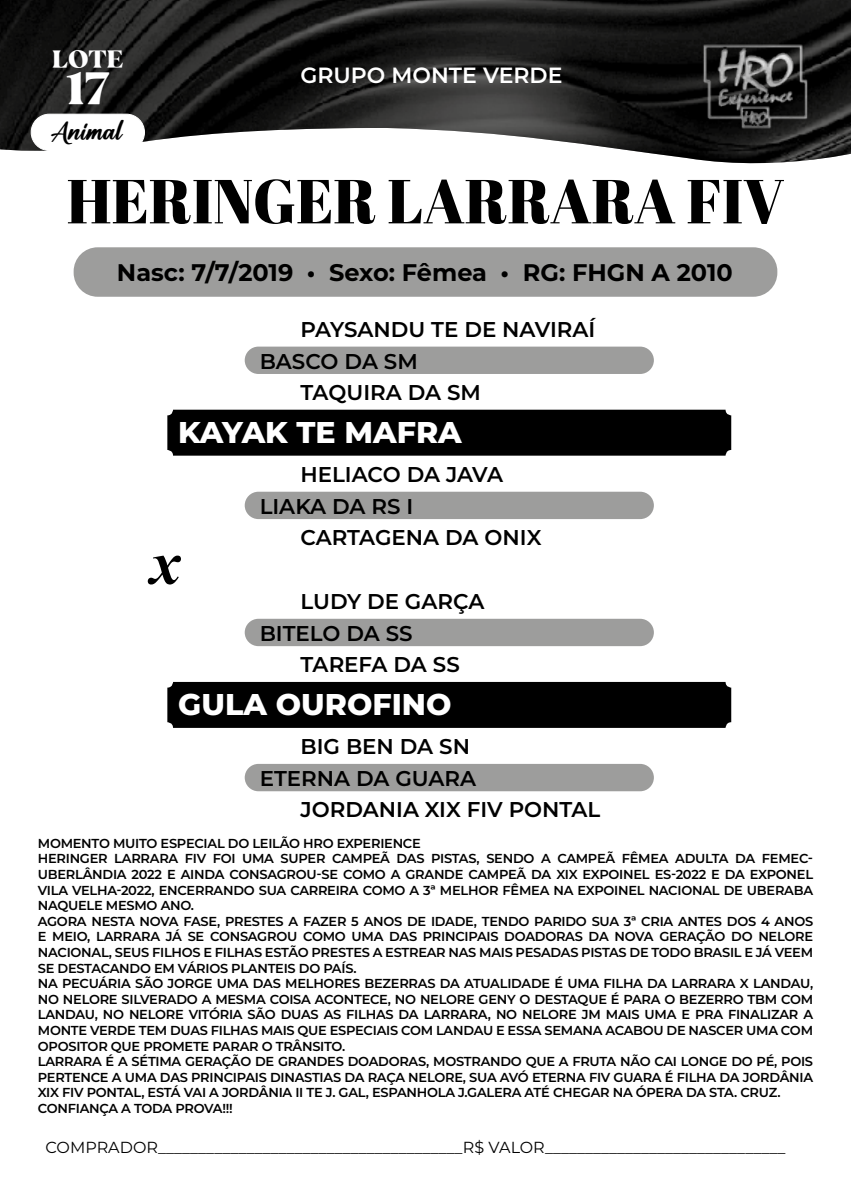
<style>
.page{position:relative;width:851px;height:1191px;background:#fff}
.page>*{position:absolute;margin:0;border:0;box-sizing:border-box;transform-origin:0 0}
.t1{font:62px "Abril Fatface";color:#000}
.t2{font:italic 700 62px "Times New Roman";color:#000}
.t3{font:44.6px "Vickey";color:#fff}
.t4{font:800 30px "Montserrat";color:#fff}
.t5{font:700 24px "Montserrat";color:#000}
.t6{font:24px "Vickey";color:#fff}
.t7{font:600 22px "Montserrat";color:#fff}
.t8{font:600 21.4px "Montserrat";color:#000}
.t9{font:20.6px "Catalish Huntera";color:#000}
.t10{font:600 13px/15.6px "Montserrat";letter-spacing:-.02em;color:#000}
</style>
<div class="page">
<img style="left:0;top:0;width:850px;height:164px">
<img style="left:689px;top:30px;width:131px;height:123px">
<div style="left:31px;top:114px;width:113px;height:36px;background:#fff;border-radius:18px"></div>
<div style="left:31px;top:114px;width:114px;height:37px;border:1px solid #fff;border-radius:18px"></div>
<div style="left:74px;top:247px;width:703px;height:50px;background:#9d9d9c;border-radius:24px"></div>
<div style="left:167px;top:410px;width:564px;height:45px;background:#000;border-radius:6px"></div>
<div style="left:245px;top:346px;width:408px;height:28px;background:#9d9d9c;border-radius:14px"></div>
<div style="left:245px;top:492px;width:408px;height:27px;background:#9d9d9c;border-radius:14px"></div>
<div style="left:167px;top:682px;width:564px;height:46px;background:#000;border-radius:6px"></div>
<div style="left:245px;top:619px;width:408px;height:27px;background:#9d9d9c;border-radius:14px"></div>
<div style="left:245px;top:764px;width:408px;height:27px;background:#9d9d9c;border-radius:14px"></div>
<h3 class="t6" style="left:52px;top:47px;width:73px">LOTE</h3>
<h2 class="t3" style="left:66px;top:66px;width:46px">17</h2>
<h3 class="t9" style="left:51px;top:119px;width:72px">Animal</h3>
<h3 class="t7" style="left:300px;top:60px;width:263px">GRUPO MONTE VERDE</h3>
<h1 class="t1" style="left:67px;top:158px;width:719px">HERINGER LARRARA FIV</h1>
<h3 class="t5" style="left:117px;top:255px;width:617px">Nasc: 7/7/2019 • Sexo: Fêmea • RG: FHGN A 2010</h3>
<h3 class="t8" style="left:300px;top:314px;width:296px">PAYSANDU TE DE NAVIRAÍ</h3>
<h3 class="t8" style="left:260px;top:346px;width:159px">BASCO DA SM</h3>
<h3 class="t8" style="left:300px;top:377px;width:182px">TAQUIRA DA SM</h3>
<h3 class="t4" style="left:178px;top:410px;width:285px">KAYAK TE MAFRA</h3>
<h3 class="t8" style="left:300px;top:459px;width:204px">HELIACO DA JAVA</h3>
<h3 class="t8" style="left:260px;top:491px;width:155px">LIAKA DA RS I</h3>
<h1 class="t2" style="left:150px;top:519px;width:31px">x</h1>
<h3 class="t8" style="left:300px;top:522px;width:242px">CARTAGENA DA ONIX</h3>
<h3 class="t8" style="left:300px;top:586px;width:185px">LUDY DE GARÇA</h3>
<h3 class="t8" style="left:260px;top:618px;width:154px">BITELO DA SS</h3>
<h3 class="t8" style="left:300px;top:649px;width:161px">TAREFA DA SS</h3>
<h3 class="t4" style="left:178px;top:683px;width:275px">GULA OUROFINO</h3>
<h3 class="t8" style="left:300px;top:731px;width:171px">BIG BEN DA SN</h3>
<h3 class="t8" style="left:260px;top:763px;width:218px">ETERNA DA GUARA</h3>
<h3 class="t8" style="left:300px;top:794px;width:301px">JORDANIA XIX FIV PONTAL</h3>
<p class="t10" style="left:38px;top:834px;width:776px">MOMENTO MUITO ESPECIAL DO LEILÃO HRO EXPERIENCE<br>HERINGER LARRARA FIV FOI UMA SUPER CAMPEÃ DAS PISTAS, SENDO A CAMPEÃ FÊMEA ADULTA DA FEMEC-UBERLÂNDIA 2022 E AINDA CONSAGROU-SE COMO A GRANDE CAMPEÃ DA XIX EXPOINEL ES-2022 E DA EXPONEL VILA VELHA-2022, ENCERRANDO SUA CARREIRA COMO A 3ª MELHOR FÊMEA NA EXPOINEL NACIONAL DE UBERABA NAQUELE MESMO ANO.<br>AGORA NESTA NOVA FASE, PRESTES A FAZER 5 ANOS DE IDADE, TENDO PARIDO SUA 3ª CRIA ANTES DOS 4 ANOS E MEIO, LARRARA JÁ SE CONSAGROU COMO UMA DAS PRINCIPAIS DOADORAS DA NOVA GERAÇÃO DO NELORE NACIONAL, SEUS FILHOS E FILHAS ESTÃO PRESTES A ESTREAR NAS MAIS PESADAS PISTAS DE TODO BRASIL E JÁ VEEM SE DESTACANDO EM VÁRIOS PLANTEIS DO PAÍS.<br>NA PECUÁRIA SÃO JORGE UMA DAS MELHORES BEZERRAS DA ATUALIDADE É UMA FILHA DA LARRARA X LANDAU, NO NELORE SILVERADO A MESMA COISA ACONTECE, NO NELORE GENY O DESTAQUE É PARA O BEZERRO TBM COM LANDAU, NO NELORE VITÓRIA SÃO DUAS AS FILHAS DA LARRARA, NO NELORE JM MAIS UMA E PRA FINALIZAR A MONTE VERDE TEM DUAS FILHAS MAIS QUE ESPECIAIS COM LANDAU E ESSA SEMANA ACABOU DE NASCER UMA COM OPOSITOR QUE PROMETE PARAR O TRÂNSITO.<br>LARRARA É A SÉTIMA GERAÇÃO DE GRANDES DOADORAS, MOSTRANDO QUE A FRUTA NÃO CAI LONGE DO PÉ, POIS PERTENCE A UMA DAS PRINCIPAIS DINASTIAS DA RAÇA NELORE, SUA AVÓ ETERNA FIV GUARA É FILHA DA JORDÂNIA XIX FIV PONTAL, ESTÁ VAI A JORDÂNIA II TE J. GAL, ESPANHOLA J.GALERA ATÉ CHEGAR NA ÓPERA DA STA. CRUZ.<br>CONFIANÇA A TODA PROVA!!!</p>
</div>
